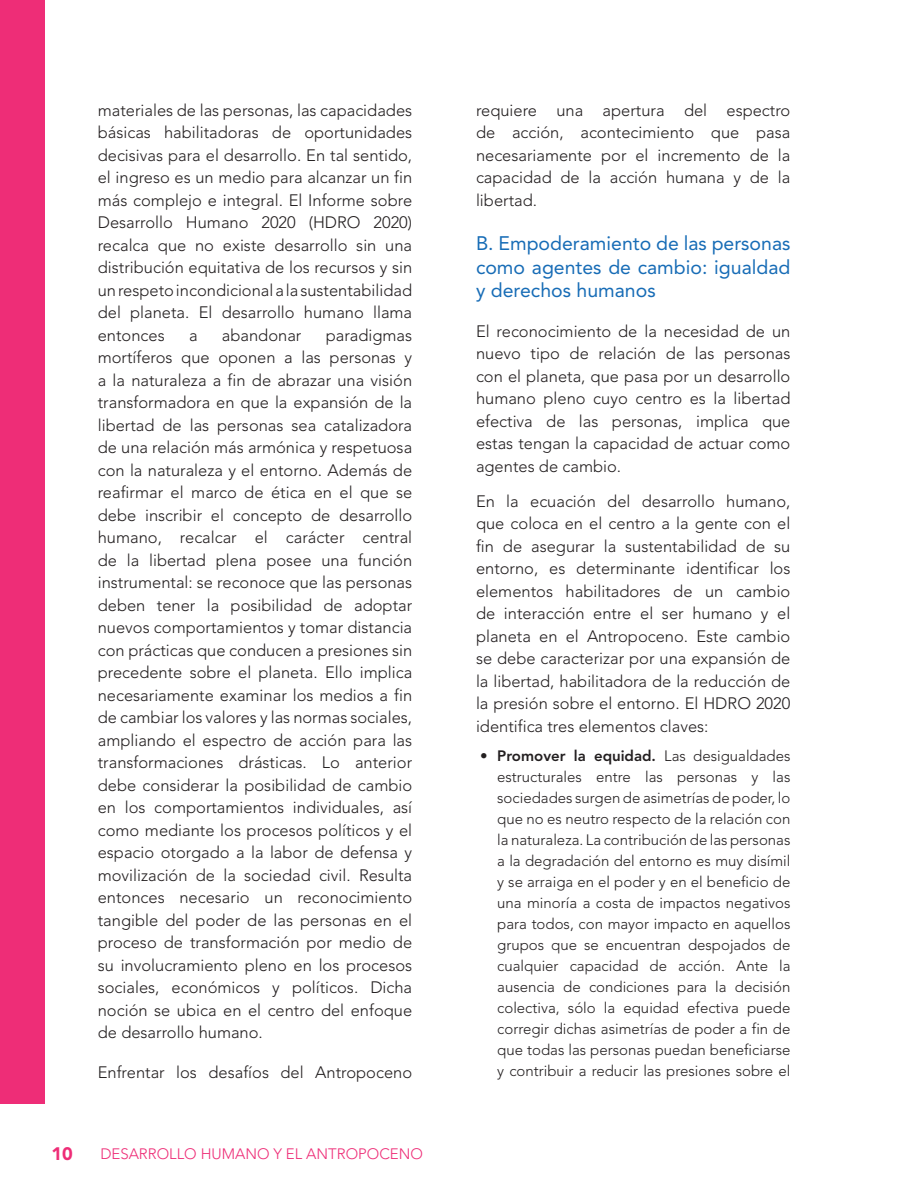
<style>
.page{position:relative;width:918px;height:1188px;background:#fff}
.page>*{position:absolute;margin:0;border:0;box-sizing:border-box;transform-origin:0 0}
.Apartado{font:19.5px/23.4px "Avenir";color:#176cb6;text-align:justify}
.t1{font:900 18px "Avenir";color:#ee2d77}
.Texto{font:300 16.5px/22.5px "Avenir";color:#231f20;text-align:justify}
.t2{font:300 15px/21px "Avenir";color:#231f20;text-align:justify}
.t3{font:300 15px "Avenir";color:#ee2d77}
.s1{font-weight:800}
</style>
<div class="page">
<div style="left:0;top:0;width:45px;height:1104px;background:#ee2d77"></div>
<p class="Texto" style="left:98px;top:99px;width:316px">materiales de las personas, las capacidades básicas habilitadoras de oportunidades decisivas para el desarrollo. En tal sentido, el ingreso es un medio para alcanzar un fin más complejo e integral. El Informe sobre Desarrollo Humano 2020 (HDRO 2020) recalca que no existe desarrollo sin una distribución equitativa de los recursos y sin un respeto incondicional a la sustentabilidad del planeta. El desarrollo humano llama entonces</p>
<p class="Texto" style="left:98px;top:324px;width:316px;text-indent:228px">paradigmas mortíferos que oponen a las personas y a la naturaleza a fin de abrazar una visión transformadora en que la expansión de la libertad de las personas sea catalizadora de una relación más armónica y respetuosa con la naturaleza y el entorno. Además de reafirmar el marco de ética en el que se debe inscribir el concepto de desarrollo humano, recalcar el carácter central de la libertad plena posee una función instrumental: se reconoce que las personas deben tener la posibilidad de adoptar nuevos comportamientos y tomar distancia con prácticas que conducen a presiones sin precedente sobre el planeta. Ello implica necesariamente examinar los medios a fin de cambiar los valores y las normas sociales, ampliando el espectro de acción para las transformaciones drásticas. Lo anterior debe considerar la posibilidad de cambio en los comportamientos individuales, así como mediante los procesos políticos y el espacio otorgado a la labor de defensa y movilización de la sociedad civil. Resulta entonces necesario un reconocimiento tangible del poder de las personas en el proceso de transformación por medio de su involucramiento pleno en los procesos sociales, económicos y políticos. Dicha noción se ubica en el centro del enfoque de desarrollo humano.</p>
<p class="Texto" style="left:98px;top:1061px;width:316px">Enfrentar los desafíos del Antropoceno</p>
<p class="Texto" style="left:189px;top:324px;width:10px">a</p>
<p class="Texto" style="left:222px;top:324px;width:81px">abandonar</p>
<p class="t1" style="left:52px;top:1140px;width:23px">10</p>
<p class="t3" style="left:100px;top:1143px;width:324px">DESARROLLO HUMANO Y EL ANTROPOCENO</p>
<p class="Texto" style="left:476px;top:99px;width:316px">requiere una apertura del espectro de acción, acontecimiento que pasa necesariamente por el incremento de la capacidad de la acción humana y de la libertad.</p>
<p class="Apartado" style="left:476px;top:233px;width:316px">B. Empoderamiento de las personas como agentes de cambio: igualdad y derechos humanos</p>
<p class="Texto" style="left:476px;top:320px;width:316px">El reconocimiento de la necesidad de un nuevo tipo de relación de las personas con el planeta, que pasa por un desarrollo humano pleno cuyo centro es la libertad efectiva de las personas, implica que estas tengan la capacidad de actuar como agentes de cambio.</p>
<p class="Texto" style="left:476px;top:490px;width:316px">En la ecuación del desarrollo humano, que coloca en el centro a la gente con el fin de asegurar la sustentabilidad de su entorno, es determinante identificar los elementos habilitadores de un cambio de interacción entre el ser humano y el planeta en el Antropoceno. Este cambio se debe caracterizar por una expansión de la libertad, habilitadora de la reducción de la presión sobre el entorno. El HDRO 2020 identifica tres elementos claves:</p>
<p class="t2" style="left:497px;top:746px;width:295px;text-indent:-17px"><span class="s1">• Promover la equidad.</span> Las desigualdades estructurales entre las personas y las sociedades surgen de asimetrías de poder, lo que no es neutro respecto de la relación con la naturaleza. La contribución de las personas a la degradación del entorno es muy disímil y se arraiga en el poder y en el beneficio de una minoría a costa de impactos negativos para todos, con mayor impacto en aquellos grupos que se encuentran despojados de cualquier capacidad de acción. Ante la ausencia de condiciones para la decisión colectiva, sólo la equidad efectiva puede corregir dichas asimetrías de poder a fin de que todas las personas puedan beneficiarse y contribuir a reducir las presiones sobre el</p>
</div>
